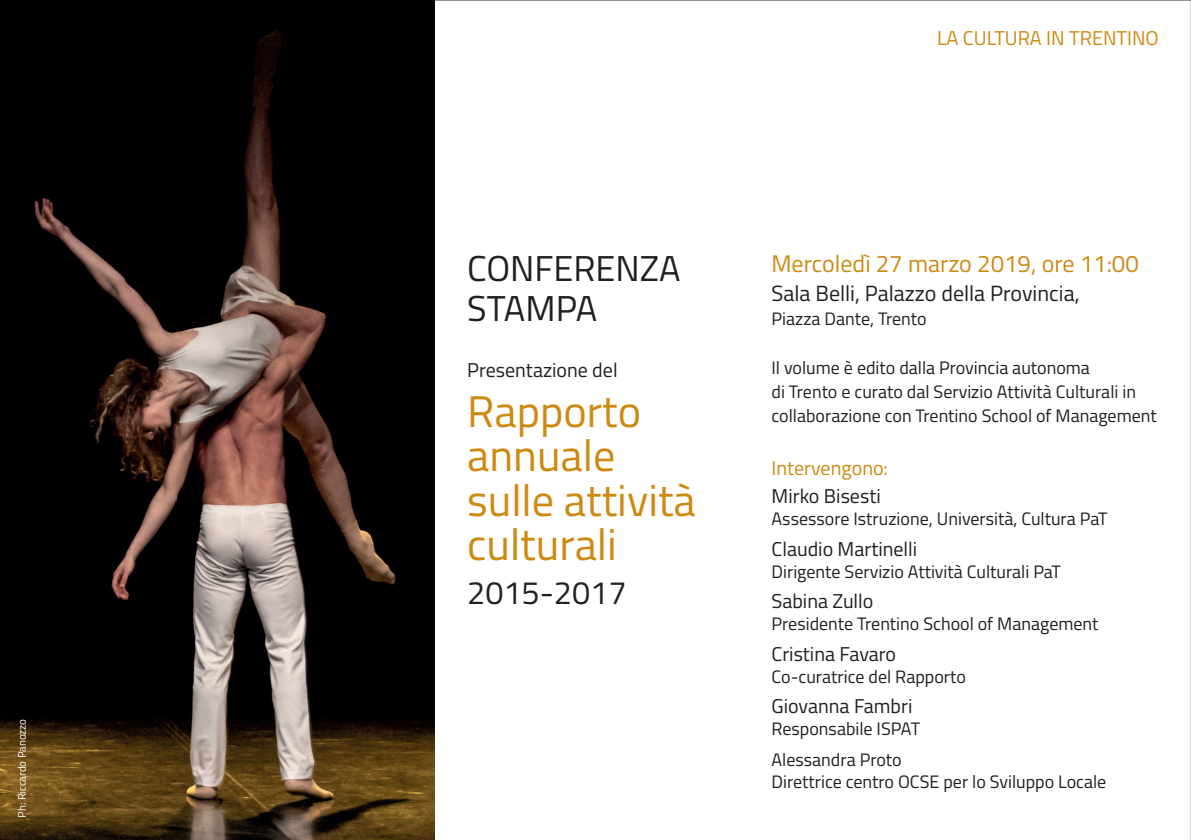
<style>
.page{position:relative;width:1191px;height:840px;background:#fff}
.page>*{position:absolute;margin:0;border:0;box-sizing:border-box;transform-origin:0 0}
.t1{font:44.4px/44.4px "Titillium";color:#ce8911}
.t2{font:36px/40px "Titillium";color:#231f20}
.t3{font:32.4px "Titillium";color:#231f20}
.t4{font:24px "Titillium";color:#ce8911}
.t5{font:22px "Titillium";color:#231f20}
.t6{font:20px "Titillium";color:#231f20}
.t7{font:20px "Titillium";color:#ce8911}
.t8{font:18px/24px "Titillium";color:#231f20}
.t9{font:11px "Titillium";color:#fff}
</style>
<div class="page">
<img style="left:0;top:0;width:434px;height:839px">
<p class="t9" style="left:14px;top:817px;width:100px;rotate:-90deg">Ph: Riccardo Panozzo</p>
<p class="t7" style="left:937px;top:23px;width:223px">LA CULTURA IN TRENTINO</p>
<h2 class="t2" style="left:467px;top:246px;width:215px">CONFERENZA<br>STAMPA</h2>
<p class="t6" style="left:467px;top:355px;width:152px">Presentazione del</p>
<h1 class="t1" style="left:467px;top:387px;width:230px">Rapporto annuale sulle attività culturali</h1>
<h3 class="t3" style="left:467px;top:569px;width:161px">2015-2017</h3>
<h3 class="t4" style="left:771px;top:245px;width:369px">Mercoledì 27 marzo 2019, ore 11:00</h3>
<p class="t5" style="left:771px;top:277px;width:309px">Sala Belli, Palazzo della Provincia,</p>
<p class="t8" style="left:771px;top:306px;width:157px">Piazza Dante, Trento</p>
<p class="t8" style="left:771px;top:354px;width:387px">Il volume è edito dalla Provincia autonoma<br>di Trento e curato dal Servizio Attività Culturali in collaborazione con Trentino School of Management</p>
<p class="t7" style="left:771px;top:453px;width:118px">Intervengono:</p>
<p class="t6" style="left:771px;top:481px;width:111px">Mirko Bisesti</p>
<p class="t8" style="left:771px;top:505px;width:337px">Assessore Istruzione, Università, Cultura PaT</p>
<p class="t6" style="left:771px;top:533px;width:147px">Claudio Martinelli</p>
<p class="t8" style="left:771px;top:558px;width:291px">Dirigente Servizio Attività Culturali PaT</p>
<p class="t6" style="left:771px;top:586px;width:103px">Sabina Zullo</p>
<p class="t8" style="left:771px;top:610px;width:328px">Presidente Trentino School of Management</p>
<p class="t6" style="left:771px;top:638px;width:126px">Cristina Favaro</p>
<p class="t8" style="left:771px;top:663px;width:196px">Co-curatrice del Rapporto</p>
<p class="t6" style="left:771px;top:691px;width:142px">Giovanna Fambri</p>
<p class="t8" style="left:771px;top:712px;width:150px;line-height:30.6px">Responsabile ISPAT<br>Alessandra Proto</p>
<p class="t8" style="left:771px;top:768px;width:336px">Direttrice centro OCSE per lo Sviluppo Locale</p>
</div>
